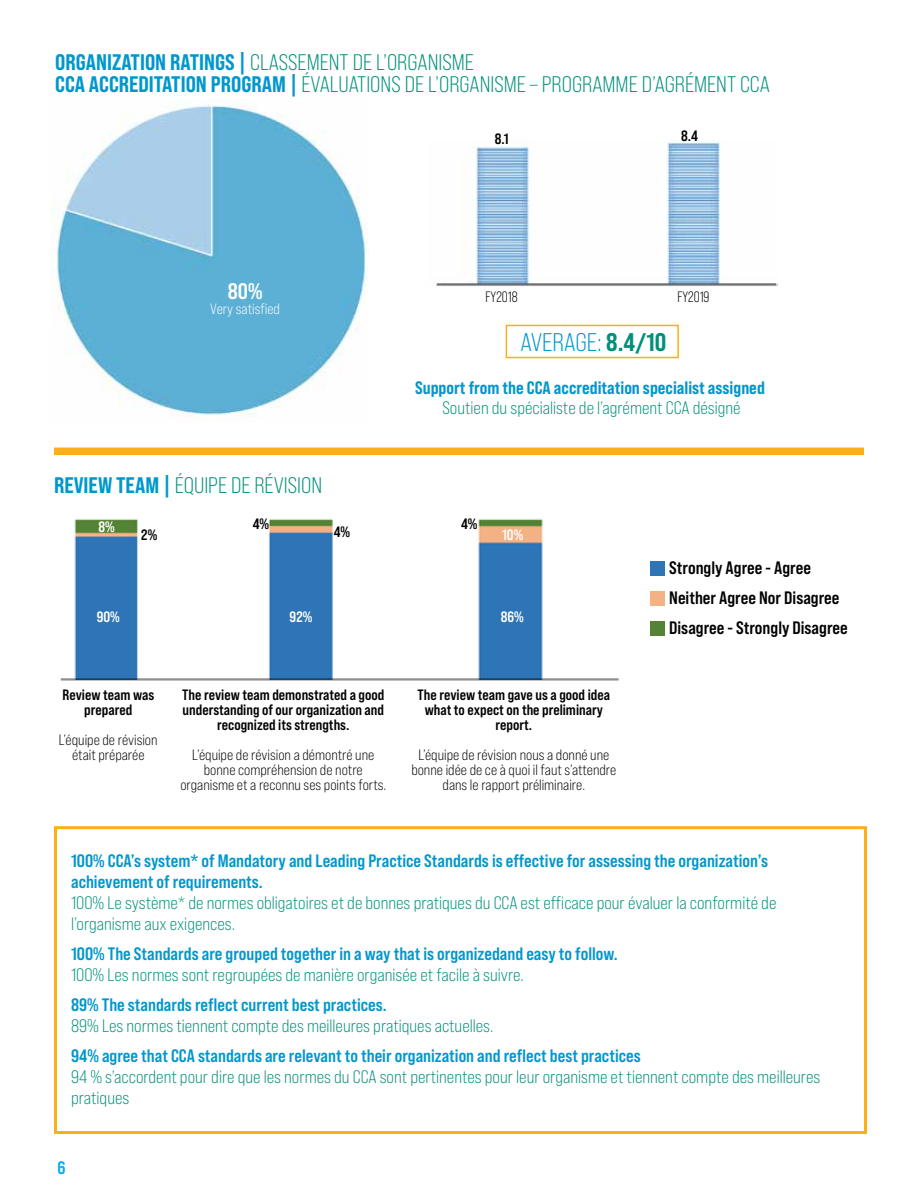
<style>
.page{position:relative;width:918px;height:1188px;background:#fff}
.page>*{position:absolute;margin:0;border:0;box-sizing:border-box;transform-origin:0 0}
.t1{font:25.5px "Bebas Neue Pro Sm E Bk";color:#0097cd}
.t2{font:22.5px/22.5px "Bebas Neue Pro Sm E Bk";color:#00907a}
.t3{font:22.5px "Bebas Neue Pro Sm E Bd";color:#fff}
.t4{font:18px/21px "Bebas Neue Pro Sm E Bk";color:#00907a}
.t5{font:18px/21px "Bebas Neue Pro Sm E Bd";color:#0097cd}
.t6{font:18px/30px "Bebas Neue Pro Sm E Bd";color:#000}
.t7{font:18px "Bebas Neue Pro Sm E Eb";color:#0097cd}
.t8{font:18px "Bebas Neue Pro Sm E Bd";color:#00aeef}
.t9{font:15px/15px "Bebas Neue Pro Sm E Bk";color:#000;text-align:center}
.t10{font:15px/15px "Bebas Neue Pro Sm E Bd";color:#000;text-align:center}
.t11{font:15px "Bebas Neue Pro Sm E Bd";color:#fff}
.t12{font:15px "Bebas Neue Pro Sm E Bk";color:#fff}
.t13{font:15px "Bebas Neue Pro";color:#000}
.s1{font-family:"Bebas Neue Pro Sm E Eb";color:#0097cd}
.s2{font-family:"Bebas Neue Pro Sm E Eb";color:#00907a}
</style>
<div class="page">
<div style="left:54px;top:826px;width:813px;height:308px;background:#fff;border:3px solid #fcaf17"></div>
<img style="left:436px;top:140px;width:341px;height:147px">
<hr style="left:437px;top:283px;width:339px;height:2px;background:#000">
<div style="left:506px;top:325px;width:173px;height:33px;border:2px solid #fcaf17"></div>
<div style="left:54px;top:448px;width:810px;height:7px;background:#fcaf17"></div>
<div style="left:650px;top:561px;width:15px;height:15px;background:#2e75b7"></div>
<div style="left:650px;top:591px;width:15px;height:15px;background:#f4b184"></div>
<div style="left:650px;top:621px;width:15px;height:15px;background:#548335"></div>
<img style="left:74px;top:519px;width:64px;height:159px">
<img style="left:268px;top:519px;width:65px;height:159px">
<img style="left:478px;top:519px;width:65px;height:159px">
<hr style="left:61px;top:678px;width:558px;height:3px;background:#000">
<img style="left:51px;top:98px;width:316px;height:318px">
<p class="t2" style="left:55px;top:50px;width:716px"><span class="s1">ORGANIZATION RATINGS |</span> CLASSEMENT DE L’ORGANISME<br><span class="s1">CCA ACCREDITATION PROGRAM |</span> ÉVALUATIONS DE L’ORGANISME – PROGRAMME D’AGRÉMENT CCA</p>
<p class="t10" style="left:495px;top:131px;width:15px">8.1</p>
<p class="t10" style="left:681px;top:128px;width:18px">8.4</p>
<p class="t3" style="left:228px;top:278px;width:36px">80%</p>
<p class="t12" style="left:210px;top:300px;width:71px">Very satisfied</p>
<p class="t13" style="left:486px;top:288px;width:34px">FY2018</p>
<p class="t13" style="left:677px;top:288px;width:34px">FY2019</p>
<h1 class="t1" style="left:520px;top:327px;width:148px">AVERAGE: <span class="s2">8.4/10</span></h1>
<p class="t7" style="left:415px;top:377px;width:351px">Support from the CCA accreditation specialist assigned</p>
<p class="t4" style="left:442px;top:397px;width:300px">Soutien du spécialiste de l’agrément CCA désigné</p>
<p class="t2" style="left:54px;top:474px;width:270px"><span class="s1">REVIEW TEAM |</span> ÉQUIPE DE RÉVISION</p>
<p class="t11" style="left:99px;top:518px;width:18px">8%</p>
<p class="t10" style="left:141px;top:527px;width:17px">2%</p>
<p class="t10" style="left:253px;top:516px;width:18px">4%</p>
<p class="t10" style="left:334px;top:524px;width:18px">4%</p>
<p class="t10" style="left:461px;top:516px;width:18px">4%</p>
<p class="t11" style="left:502px;top:526px;width:23px">10%</p>
<p class="t11" style="left:97px;top:607px;width:25px">90%</p>
<p class="t11" style="left:290px;top:607px;width:24px">92%</p>
<p class="t11" style="left:501px;top:607px;width:25px">86%</p>
<p class="t6" style="left:669px;top:553px;width:180px">Strongly Agree - Agree<br>Neither Agree Nor Disagree<br>Disagree - Strongly Disagree</p>
<p class="t10" style="left:62px;top:687px;width:93px">Review team was prepared</p>
<p class="t9" style="left:59px;top:732px;width:100px">L’équipe de révision était préparée</p>
<p class="t10" style="left:182px;top:687px;width:204px">The review team demonstrated a good understanding of our organization and recognized its strengths.</p>
<p class="t9" style="left:180px;top:747px;width:207px">L’équipe de révision a démontré une bonne compréhension de notre organisme et a reconnu ses points forts.</p>
<p class="t10" style="left:418px;top:687px;width:194px">The review team gave us a good idea what to expect on the preliminary report.</p>
<p class="t9" style="left:411px;top:747px;width:207px">L’équipe de révision nous a donné une bonne idée de ce à quoi il faut s’attendre dans le rapport préliminaire.</p>
<p class="t5" style="left:71px;top:850px;width:699px">100% CCA’s system* of Mandatory and Leading Practice Standards is effective for assessing the organization’s achievement of requirements.</p>
<p class="t4" style="left:71px;top:892px;width:707px">100% Le système* de normes obligatoires et de bonnes pratiques du CCA est efficace pour évaluer la conformité de l’organisme aux exigences.</p>
<p class="t5" style="left:71px;top:943px;width:548px">100% The Standards are grouped together in a way that is organizedand easy to follow.</p>
<p class="t4" style="left:71px;top:964px;width:454px">100% Les normes sont regroupées de manière organisée et facile à suivre.</p>
<p class="t5" style="left:71px;top:994px;width:317px">89% The standards reflect current best practices.</p>
<p class="t4" style="left:71px;top:1015px;width:424px">89% Les normes tiennent compte des meilleures pratiques actuelles.</p>
<p class="t5" style="left:71px;top:1045px;width:571px">94% agree that CCA standards are relevant to their organization and reflect best practices</p>
<p class="t4" style="left:71px;top:1066px;width:751px">94 % s’accordent pour dire que les normes du CCA sont pertinentes pour leur organisme et tiennent compte des meilleures pratiques</p>
<p class="t8" style="left:58px;top:1157px;width:10px">6</p>
</div>
